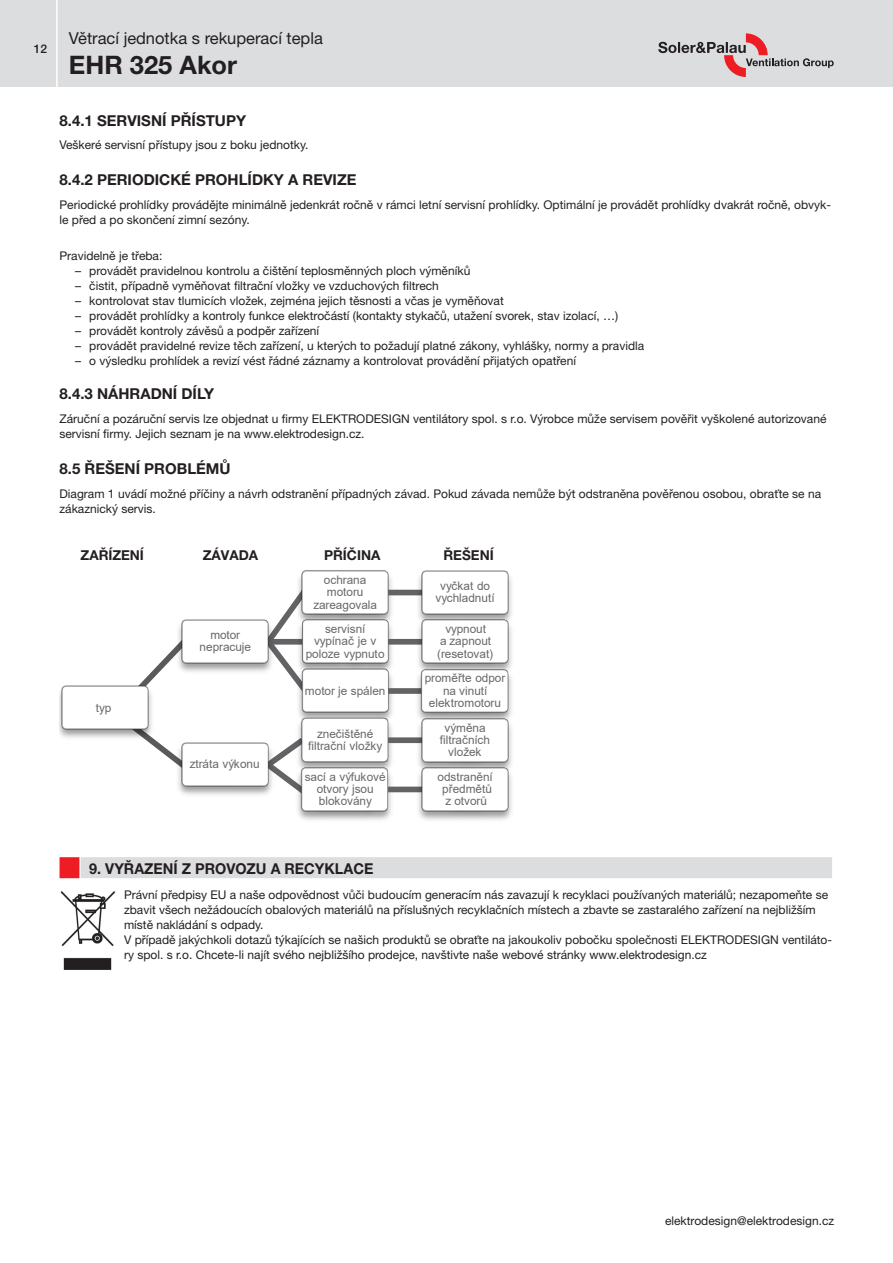
<style>
.page{position:relative;width:893px;height:1263px;background:#fff}
.page>*{position:absolute;margin:0;border:0;box-sizing:border-box;transform-origin:0 0}
.t1{font:700 25.5px "Helvetica Neue LT Pro";color:#231f20}
.t2{font:16.5px "Helvetica Neue LT Pro";color:#231f20}
.t3{font:700 15px "Helvetica Neue LT Pro";color:#231f20}
.t4{font:700 15px "Helvetica Neue LT Pro";color:#231f20;scale:.96 1}
.t5{font:700 13.65px "Helvetica Neue LT Pro";letter-spacing:-.005em;color:#231f20}
.t6{font:12px/15px "Helvetica Neue LT Pro";color:#231f20}
.t7{font:500 12px "Helvetica Neue LT Pro";color:#231f20}
.t8{font:11.85px/12.3px "Arial";letter-spacing:-.005em;color:#68686b;text-align:center}
</style>
<div class="page">
<div style="left:0;top:0;width:893px;height:87px;background:#dcdddf"></div>
<hr style="left:56px;top:0;width:2px;height:89px;background:#fff">
<svg style="left:658px;top:33px;width:176px;height:44px"></svg>
<svg style="left:142px;top:649px;width:31px;height:33px"></svg>
<img style="left:299px;top:570px;width:99px;height:44px">
<div style="left:388px;top:590px;width:34px;height:5px;background:#636366"></div>
<img style="left:412px;top:570px;width:100px;height:44px">
<img style="left:316px;top:614px;width:79px;height:51px">
<div style="left:388px;top:639px;width:34px;height:6px;background:#636366"></div>
<img style="left:412px;top:614px;width:100px;height:49px">
<svg style="left:278px;top:578px;width:38px;height:95px"></svg>
<img style="left:288px;top:665px;width:105px;height:49px">
<div style="left:388px;top:688px;width:34px;height:6px;background:#636366"></div>
<img style="left:408px;top:663px;width:104px;height:49px">
<svg style="left:151px;top:742px;width:22px;height:19px"></svg>
<img style="left:298px;top:714px;width:104px;height:47px">
<div style="left:388px;top:737px;width:34px;height:6px;background:#636366"></div>
<img style="left:412px;top:712px;width:100px;height:49px">
<svg style="left:281px;top:732px;width:33px;height:51px"></svg>
<img style="left:288px;top:761px;width:118px;height:59px">
<div style="left:388px;top:787px;width:34px;height:5px;background:#636366"></div>
<img style="left:412px;top:761px;width:100px;height:59px">
<img style="left:173px;top:619px;width:105px;height:53px">
<img style="left:173px;top:742px;width:108px;height:53px">
<img style="left:60px;top:682px;width:98px;height:62px">
<img style="left:60px;top:891px;width:56px;height:79px">
<div style="left:60px;top:857px;width:19px;height:21px;background:#ee1d23"></div>
<div style="left:81px;top:857px;width:751px;height:21px;background:#dcdddf"></div>
<p class="t7" style="left:34px;top:41px;width:15px">12</p>
<h2 class="t2" style="left:69px;top:28px;width:255px">Větrací jednotka s rekuperací tepla</h2>
<h1 class="t1" style="left:69px;top:49px;width:170px">EHR 325 Akor</h1>
<p class="t3" style="left:60px;top:111px;width:188px">8.4.1 SERVISNÍ PŘÍSTUPY</p>
<p class="t6" style="left:60px;top:137px;width:250px">Veškeré servisní přístupy jsou z boku jednotky.</p>
<p class="t3" style="left:60px;top:170px;width:298px">8.4.2 PERIODICKÉ PROHLÍDKY A REVIZE</p>
<p class="t6" style="left:60px;top:197px;width:773px">Periodické prohlídky provádějte minimálně jedenkrát ročně v rámci letní servisní prohlídky. Optimální je provádět prohlídky dvakrát ročně, obvyk&shy;le před a po skončení zimní sezóny.</p>
<p class="t6" style="left:60px;top:248px;width:104px">Pravidelně je třeba:</p>
<p class="t6" style="left:75px;top:263px;width:397px">– provádět pravidelnou kontrolu a čištění teplosměnných ploch výměníků</p>
<p class="t6" style="left:75px;top:278px;width:365px">– čistit, případně vyměňovat filtrační vložky ve vzduchových filtrech</p>
<p class="t6" style="left:75px;top:293px;width:430px">– kontrolovat stav tlumicích vložek, zejména jejich těsnosti a včas je vyměňovat</p>
<p class="t6" style="left:75px;top:308px;width:545px">– provádět prohlídky a kontroly funkce elektročástí (kontakty stykačů, utažení svorek, stav izolací, …)</p>
<p class="t6" style="left:75px;top:323px;width:246px">– provádět kontroly závěsů a podpěr zařízení</p>
<p class="t6" style="left:75px;top:338px;width:571px">– provádět pravidelné revize těch zařízení, u kterých to požadují platné zákony, vyhlášky, normy a pravidla</p>
<p class="t6" style="left:75px;top:353px;width:502px">– o výsledku prohlídek a revizí vést řádné záznamy a kontrolovat provádění přijatých opatření</p>
<p class="t3" style="left:60px;top:384px;width:156px">8.4.3 NÁHRADNÍ DÍLY</p>
<p class="t6" style="left:60px;top:411px;width:768px">Záruční a pozáruční servis lze objednat u firmy ELEKTRODESIGN ventilátory spol. s r.o. Výrobce může servisem pověřit vyškolené autorizované servisní firmy. Jejich seznam je na www.elektrodesign.cz.</p>
<p class="t3" style="left:60px;top:459px;width:173px">8.5 ŘEŠENÍ PROBLÉMŮ</p>
<p class="t6" style="left:60px;top:486px;width:763px">Diagram 1 uvádí možné příčiny a návrh odstranění případných závad. Pokud závada nemůže být odstraněna pověřenou osobou, obraťte se na zákaznický servis.</p>
<p class="t5" style="left:81px;top:547px;width:65px">ZAŘÍZENÍ</p>
<p class="t5" style="left:203px;top:547px;width:57px">ZÁVADA</p>
<p class="t5" style="left:324px;top:547px;width:58px">PŘÍČINA</p>
<p class="t5" style="left:443px;top:547px;width:52px">ŘEŠENÍ</p>
<p class="t8" style="left:313px;top:573px;width:65px">ochrana motoru zareagovala</p>
<p class="t8" style="left:435px;top:580px;width:61px">vyčkat do vychladnutí</p>
<p class="t8" style="left:306px;top:623px;width:80px">servisní vypínač je v poloze vypnuto</p>
<p class="t8" style="left:437px;top:623px;width:58px">vypnout<br>a zapnout (resetovat)</p>
<p class="t8" style="left:305px;top:684px;width:82px">motor je spálen</p>
<p class="t8" style="left:200px;top:629px;width:53px">motor nepracuje</p>
<p class="t8" style="left:425px;top:672px;width:82px">proměřte odpor na vinutí elektromotoru</p>
<p class="t8" style="left:96px;top:701px;width:17px">typ</p>
<p class="t8" style="left:190px;top:758px;width:71px">ztráta výkonu</p>
<p class="t8" style="left:308px;top:727px;width:76px">znečištěné filtrační vložky</p>
<p class="t8" style="left:440px;top:721px;width:52px">výměna filtračních vložek</p>
<p class="t8" style="left:305px;top:770px;width:83px">sací a výfukové otvory jsou blokovány</p>
<p class="t8" style="left:437px;top:770px;width:57px">odstranění předmětů z otvorů</p>
<p class="t4" style="left:89px;top:859px;width:297px">9. VYŘAZENÍ Z PROVOZU A RECYKLACE</p>
<p class="t6" style="left:124px;top:887px;width:710px">Právní předpisy EU a naše odpovědnost vůči budoucím generacím nás zavazují k recyklaci používaných materiálů; nezapomeňte se zbavit všech nežádoucích obalových materiálů na příslušných recyklačních místech a zbavte se zastaralého zařízení na nejbližším místě nakládání s odpady.<br>V případě jakýchkoli dotazů týkajících se našich produktů se obraťte na jakoukoliv pobočku společnosti ELEKTRODESIGN ventiláto&shy;ry spol. s r.o. Chcete-li najít svého nejbližšího prodejce, navštivte naše webové stránky www.elektrodesign.cz</p>
<p class="t6" style="left:665px;top:1213px;width:171px">elektrodesign@elektrodesign.cz</p>
</div>
